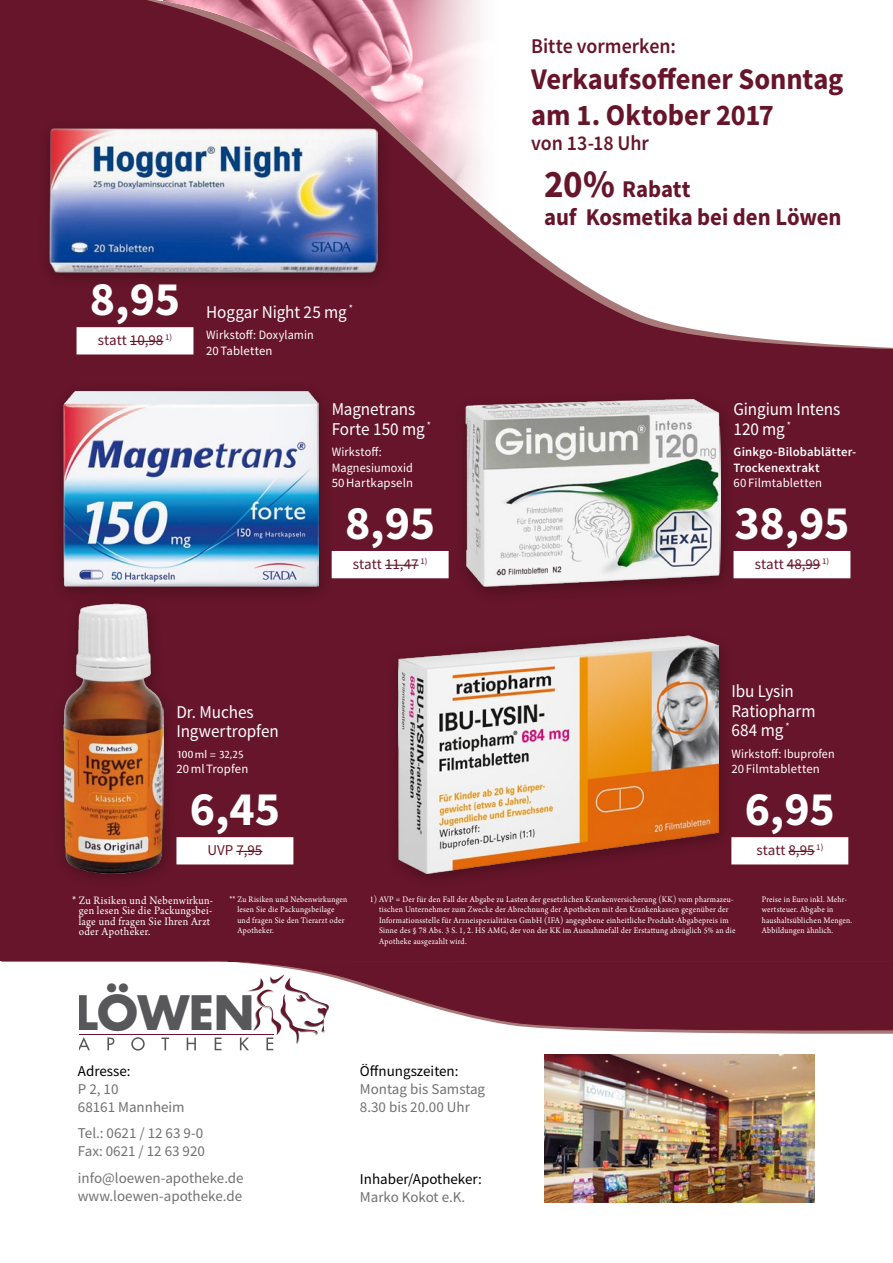
<style>
.page{position:relative;width:893px;height:1263px;background:#67152a}
.page>*{position:absolute;margin:0;border:0;box-sizing:border-box;transform-origin:0 0}
.price-box{font:700 48px "Source Sans Pro";letter-spacing:-.005em;color:#fff}
.VK-Preis{font:700 48px "Source Sans Pro";color:#fff}
.t1{font:700 46.2px "Futura";letter-spacing:-.01em;color:#58585a}
.Menge{font:700 30px "Source Sans Pro";letter-spacing:-.005em;color:#67152a;scale:.95 1}
.Menge-2{font:700 24px/28.8px "Source Sans Pro";color:#67152a;scale:.95 1}
.Menge-3{font:600 21px "Source Sans Pro";letter-spacing:-.005em;color:#67152a;scale:.95 1}
.Produktname{font:18px/19.5px "Source Sans Pro";letter-spacing:-.005em;color:#fff;scale:.95 1}
.ApothekeCopy{font:15px "Source Sans Pro";color:#707172}
.price-box-2{font:15px "Source Sans Pro";color:#67152a}
.ApothkeHead{font:15px "Source Sans Pro";color:#000}
.ApothekeCopy-2{font:15px "Source Sans Pro";color:#000}
.VergleichsPreis{font:15px "Source Sans Pro";color:#67152a}
.Menge-4{font:12.75px "Source Sans Pro";letter-spacing:.01em;color:#fff}
.ProduktCopy{font:12.75px/15.3px "Source Sans Pro";letter-spacing:.01em;color:#fff;scale:.95 1}
.Subline{font:600 12.75px/15.3px "Source Sans Pro";letter-spacing:.01em;color:#fff}
.t2{font:12px/10.5px "Arno Pro";letter-spacing:.03em;color:#fff;scale:.92 1}
.Grundpreis{font:12px "Cronos Pro";letter-spacing:.005em;color:#fff}
.t3{font:9px/10.5px "Arno Pro";letter-spacing:.03em;color:#fff;scale:.92 1}
.s1{font-size:39px}
</style>
<div class="page">
<svg style="left:76px;top:0;width:817px;height:355px;fill:#fff"></svg>
<img style="left:164px;top:0;width:339px;height:231px">
<div style="left:176px;top:837px;width:117px;height:27px;background:#fff"></div>
<svg style="left:236px;top:851px;width:26px;height:1px"></svg>
<img style="left:64px;top:604px;width:100px;height:269px">
<div style="left:731px;top:837px;width:117px;height:27px;background:#fff"></div>
<svg style="left:788px;top:851px;width:27px;height:1px"></svg>
<img style="left:399px;top:636px;width:320px;height:237px">
<div style="left:332px;top:551px;width:117px;height:27px;background:#fff"></div>
<hr style="left:385px;top:565px;width:34px;height:1px;background:#67152a">
<div style="left:51px;top:381px;width:283px;height:223px;background:#621428"></div>
<img style="left:64px;top:391px;width:255px;height:196px">
<div style="left:733px;top:551px;width:117px;height:27px;background:#fff"></div>
<hr style="left:787px;top:565px;width:33px;height:1px;background:#67152a">
<div style="left:453px;top:389px;width:283px;height:215px;background:#651429"></div>
<img style="left:466px;top:399px;width:255px;height:188px">
<div style="left:77px;top:327px;width:116px;height:27px;background:#fff"></div>
<hr style="left:130px;top:341px;width:33px;height:1px;background:#67152a">
<div style="left:37px;top:118px;width:356px;height:173px;background:#621428"></div>
<img style="left:49px;top:128px;width:329px;height:145px">
<div style="left:1px;top:961px;width:892px;height:302px;background:#fff"></div>
<img style="left:544px;top:1055px;width:271px;height:147px">
<svg style="left:79px;top:1035px;width:238px;height:15px"></svg>
<hr style="left:79px;top:1034px;width:194px;height:1px;background:#67152a">
<svg style="left:273px;top:1032px;width:620px;height:3px"></svg>
<svg style="left:0;top:961px;width:893px;height:71px;fill:#67152a"></svg>
<p class="VK-Preis" style="left:90px;top:267px;width:92px">8,95</p>
<p class="VergleichsPreis" style="left:98px;top:331px;width:76px">statt 10,98 <sup>1)</sup></p>
<p class="Produktname" style="left:206px;top:302px;width:156px">Hoggar Night 25 mg <sup>*</sup></p>
<p class="ProduktCopy" style="left:206px;top:327px;width:115px">Wirkstoff: Doxylamin</p>
<p class="Menge-4" style="left:206px;top:342px;width:68px">20 Tabletten</p>
<p class="Produktname" style="left:332px;top:399px;width:106px">Magnetrans<br>Forte 150 mg <sup>*</sup></p>
<p class="ProduktCopy" style="left:332px;top:444px;width:87px">Wirkstoff:<br>Magnesiumoxid</p>
<p class="Menge-4" style="left:332px;top:475px;width:83px">50 Hartkapseln</p>
<p class="price-box" style="left:345px;top:491px;width:92px">8,95</p>
<p class="price-box-2" style="left:353px;top:554px;width:76px">statt 11,47 <sup>1)</sup></p>
<p class="Produktname" style="left:176px;top:702px;width:109px">Dr. Muches<br>Ingwertropfen</p>
<p class="Grundpreis" style="left:176px;top:747px;width:69px">100ml = 32,25</p>
<p class="Menge-4" style="left:176px;top:761px;width:73px">20ml Tropfen</p>
<p class="price-box" style="left:190px;top:777px;width:92px">6,45</p>
<p class="price-box-2" style="left:207px;top:841px;width:56px">UVP 7,95</p>
<p class="Menge-3" style="left:531px;top:32px;width:154px">Bitte vormerken:</p>
<p class="Menge" style="left:531px;top:58px;width:330px">Verkaufsoffener Sonntag</p>
<p class="Menge" style="left:531px;top:94px;width:257px">am 1. Oktober 2017</p>
<p class="Menge-3" style="left:531px;top:129px;width:125px">von 13-18 Uhr</p>
<p class="Menge-2" style="left:544px;top:174px;width:315px"><span class="s1">20%</span> Rabatt<br>auf Kosmetika bei den Löwen</p>
<p class="Produktname" style="left:733px;top:399px;width:114px">Gingium Intens<br>120 mg <sup>*</sup></p>
<p class="Subline" style="left:733px;top:444px;width:124px">Ginkgo-Bilobablätter-<br>Trockenextrakt</p>
<p class="Menge-4" style="left:733px;top:475px;width:90px">60 Filmtabletten</p>
<p class="price-box" style="left:734px;top:491px;width:117px">38,95</p>
<p class="price-box-2" style="left:755px;top:554px;width:76px">statt 48,99 <sup>1)</sup></p>
<p class="Produktname" style="left:731px;top:681px;width:90px">Ibu Lysin<br>Ratiopharm<br>684 mg <sup>*</sup></p>
<p class="ProduktCopy" style="left:731px;top:746px;width:110px">Wirkstoff: Ibuprofen</p>
<p class="Menge-4" style="left:731px;top:761px;width:90px">20 Filmtabletten</p>
<p class="price-box" style="left:745px;top:777px;width:92px">6,95</p>
<p class="price-box-2" style="left:756px;top:841px;width:68px">statt 8,95 <sup>1)</sup></p>
<h3 class="t2" style="left:79px;top:895px;width:148px;text-indent:-6px">* Zu Risiken und Nebenwirkun&shy;gen lesen Sie die Packungsbei&shy;lage und fragen Sie Ihren Arzt oder Apotheker.</h3>
<p class="t3" style="left:379px;top:894px;width:389px;text-indent:-9px">1) AVP = Der für den Fall der Abgabe zu Lasten der gesetzlichen Krankenversicherung (KK) vom pharmazeu&shy;tischen Unternehmer zum Zwecke der Abrechnung der Apotheken mit den Krankenkassen gegenüber der Informationsstelle für Arzneispezialitäten GmbH (IFA) angegebene einheitliche Produkt-Abgabepreis im Sinne des § 78 Abs. 3 S. 1, 2. HS AMG, der von der KK im Ausnahmefall der Erstattung abzüglich 5% an die Apotheke ausgezahlt wird.</p>
<p class="t3" style="left:237px;top:894px;width:121px;text-indent:-8px">** Zu Risiken und Nebenwirkungen lesen Sie die Packungsbeilage und fragen Sie den Tierarzt oder<br>Apotheker.</p>
<p class="t1" style="left:75px;top:982px;width:181px">LÖWEN</p>
<p class="ApothkeHead" style="left:78px;top:1061px;width:54px">Adresse:</p>
<p class="ApothekeCopy" style="left:78px;top:1079px;width:42px">P 2, 10</p>
<p class="ApothekeCopy" style="left:78px;top:1097px;width:108px">68161 Mannheim</p>
<p class="ApothekeCopy" style="left:78px;top:1124px;width:127px">Tel.: 0621 / 12 63 9-0</p>
<p class="ApothekeCopy" style="left:78px;top:1142px;width:129px">Fax: 0621 / 12 63 920</p>
<p class="ApothekeCopy" style="left:78px;top:1168px;width:167px">info@loewen-apotheke.de</p>
<p class="ApothekeCopy" style="left:78px;top:1186px;width:166px">www.loewen-apotheke.de</p>
<p class="ApothkeHead" style="left:360px;top:1061px;width:100px">Öffnungszeiten:</p>
<p class="ApothekeCopy" style="left:360px;top:1079px;width:127px">Montag bis Samstag</p>
<p class="ApothekeCopy" style="left:360px;top:1097px;width:111px">8.30 bis 20.00 Uhr</p>
<p class="ApothekeCopy-2" style="left:360px;top:1169px;width:123px">Inhaber/Apotheker:</p>
<p class="ApothekeCopy" style="left:360px;top:1187px;width:107px">Marko Kokot e.K.</p>
<p class="t3" style="left:762px;top:894px;width:100px">Preise in Euro inkl. Mehr&shy;wertsteuer. Abgabe in haushaltsüblichen Mengen.<br>Abbildungen ähnlich.</p>
</div>
